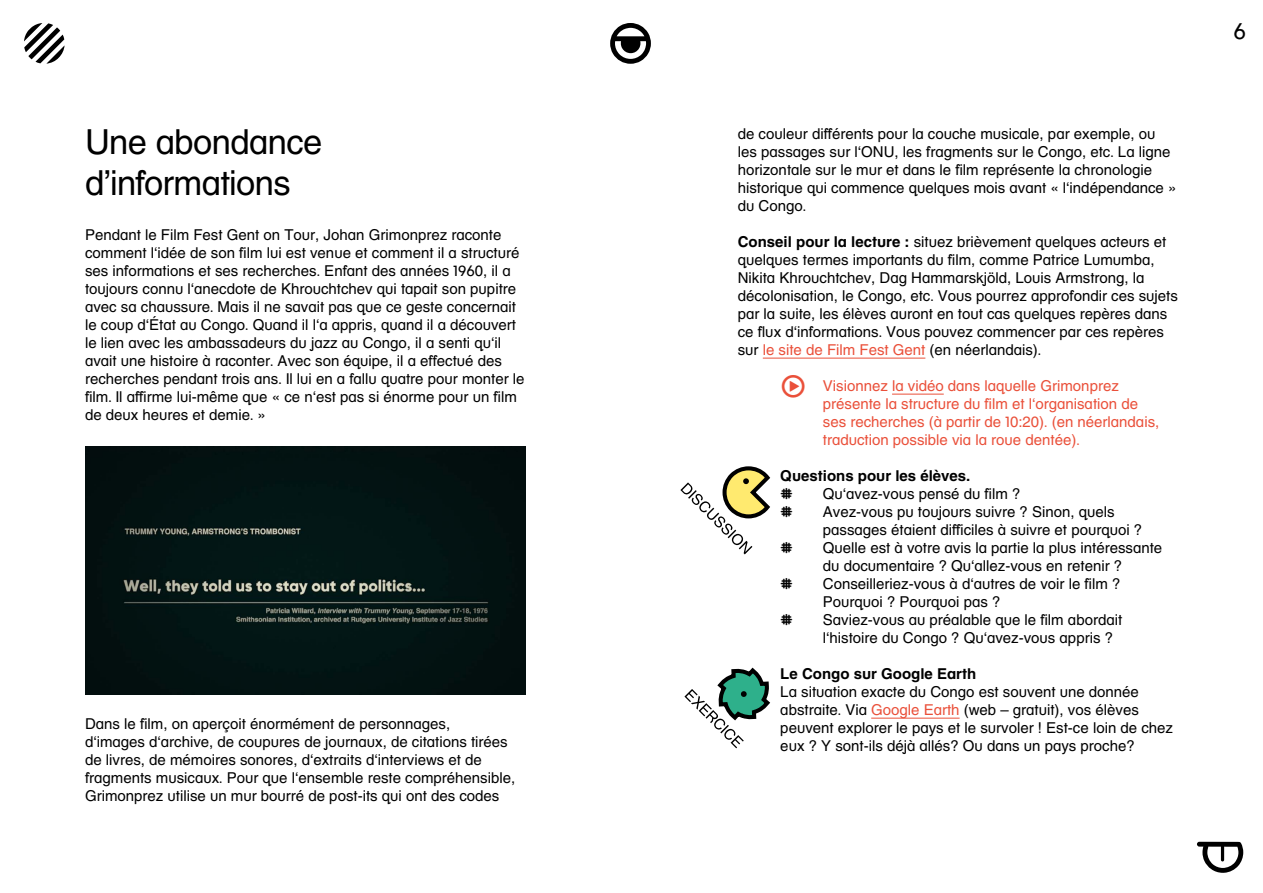
<style>
.page{position:relative;width:1263px;height:893px;background:#fff}
.page>*{position:absolute;margin:0;border:0;box-sizing:border-box;transform-origin:0 0}
.t1{font:34.5px/41.4px "JEF";letter-spacing:-.02em;color:#000}
.t2{font:22.5px "JEF";color:#000}
.t3{font:15px/18px "JEF";color:#000}
.t4{font:15px/18px "JEF";color:#ea503a}
.t5{font:700 15px "JEF";color:#000}
.s1{font-weight:700}
.s2{color:#ea503a}
</style>
<div class="page">
<hr style="left:763px;top:358px;width:162px;height:1px;background:#ea503a">
<hr style="left:892px;top:394px;width:52px;height:1px;background:#ea503a">
<hr style="left:871px;top:718px;width:88px;height:1px;background:#ea503a">
<div style="left:85px;top:446px;width:440px;height:248px;background:#031313"></div>
<svg style="left:680px;top:466px;width:91px;height:88px"></svg>
<svg style="left:684px;top:667px;width:86px;height:81px"></svg>
<h1 class="t1" style="left:85px;top:121px;width:239px">Une abondance d’informations</h1>
<p class="t3" style="left:85px;top:226px;width:441px">Pendant le Film Fest Gent on Tour, Johan Grimonprez raconte comment l‘idée de son film lui est venue et comment il a structuré ses informations et ses recherches. Enfant des années 1960, il a toujours connu l‘anecdote de Khrouchtchev qui tapait son pupitre avec sa chaussure. Mais il ne savait pas que ce geste concernait le coup d‘État au Congo. Quand il l‘a appris, quand il a découvert le lien avec les ambassadeurs du jazz au Congo, il a senti qu‘il avait une histoire à raconter. Avec son équipe, il a effectué des recherches pendant trois ans. Il lui en a fallu quatre pour monter le film. Il affirme lui-même que « ce n‘est pas si énorme pour un film de deux heures et demie. »</p>
<p class="t3" style="left:85px;top:714px;width:432px">Dans le film, on aperçoit énormément de personnages,<br>d‘images d‘archive, de coupures de journaux, de citations tirées de livres, de mémoires sonores, d‘extraits d‘interviews et de fragments musicaux. Pour que l‘ensemble reste compréhensible, Grimonprez utilise un mur bourré de post-its qui ont des codes</p>
<p class="t3" style="left:738px;top:125px;width:440px">de couleur différents pour la couche musicale, par exemple, ou les passages sur l‘ONU, les fragments sur le Congo, etc. La ligne horizontale sur le mur et dans le film représente la chronologie historique qui commence quelques mois avant « l‘indépendance » du Congo.</p>
<p class="t3" style="left:738px;top:233px;width:442px"><span class="s1">Conseil pour la lecture :</span> situez brièvement quelques acteurs et quelques termes importants du film, comme Patrice Lumumba, Nikita Khrouchtchev, Dag Hammarskjöld, Louis Armstrong, la décolonisation, le Congo, etc. Vous pourrez approfondir ces sujets par la suite, les élèves auront en tout cas quelques repères dans ce flux d‘informations. Vous pouvez commencer par ces repères sur <span class="s2">le site de Film Fest Gent</span> (en néerlandais).</p>
<p class="t4" style="left:823px;top:377px;width:338px">Visionnez la vidéo dans laquelle Grimonprez présente la structure du film et l‘organisation de ses recherches (à partir de 10:20). (en néerlandais, traduction possible via la roue dentée).</p>
<p class="t5" style="left:780px;top:466px;width:192px">Questions pour les élèves.</p>
<p class="t3" style="left:823px;top:485px;width:341px">Qu‘avez-vous pensé du film ?<br>Avez-vous pu toujours suivre ? Sinon, quels passages étaient difficiles à suivre et pourquoi ?<br>Quelle est à votre avis la partie la plus intéressante du documentaire ? Qu‘allez-vous en retenir ?<br>Conseilleriez-vous à d‘autres de voir le film ?<br>Pourquoi ? Pourquoi pas ?<br>Saviez-vous au préalable que le film abordait l‘histoire du Congo ? Qu‘avez-vous appris ?</p>
<p class="t5" style="left:780px;top:664px;width:197px">Le Congo sur Google Earth</p>
<p class="t3" style="left:780px;top:683px;width:394px">La situation exacte du Congo est souvent une donnée abstraite. Via <span class="s2">Google Earth</span> (web – gratuit), vos élèves peuvent explorer le pays et le survoler ! Est-ce loin de chez eux ? Y sont-ils déjà allés? Ou dans un pays proche?</p>
<h2 class="t2" style="left:1233px;top:17px;width:14px">6</h2>
</div>
